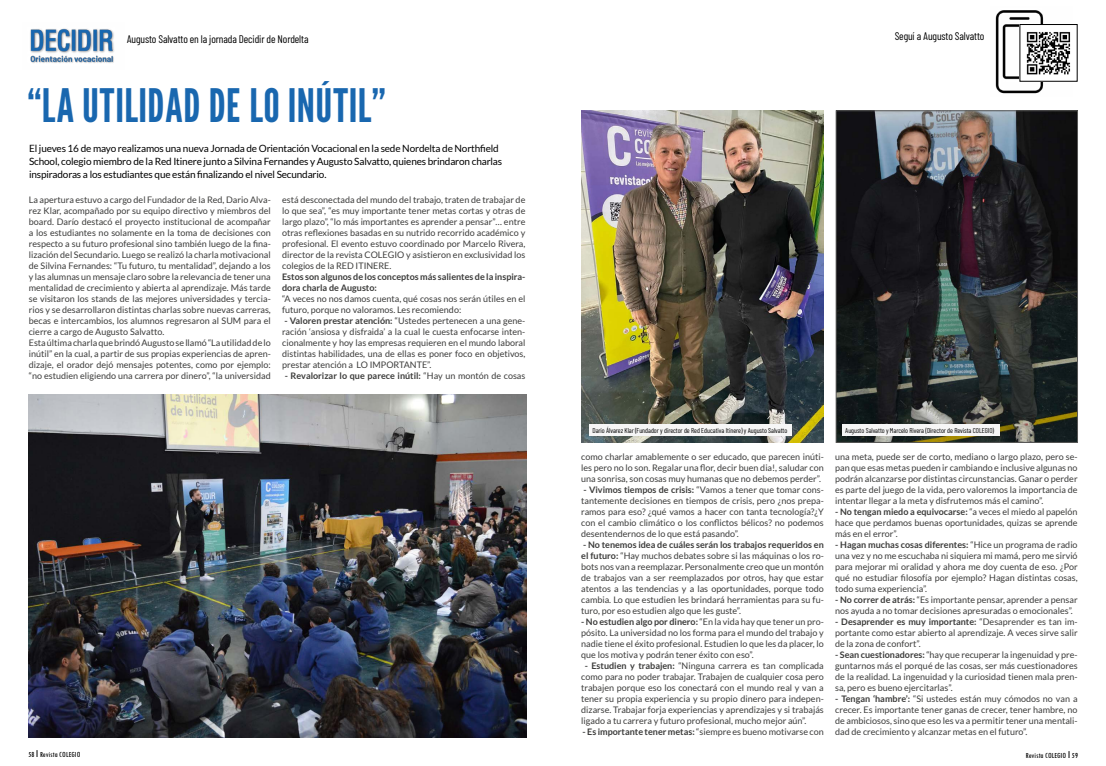
<style>
.page{position:relative;width:1106px;height:766px;background:#fff}
.page>*{position:absolute;margin:0;border:0;box-sizing:border-box;transform-origin:0 0}
.t1{font:46px "League Gothic";letter-spacing:.01em;color:#1967af}
.t2{font:11px "Barlow Condensed";letter-spacing:-.01em;color:#000}
.t3{font:10px/13px "Lato";letter-spacing:-.015em;color:#000}
.t4{font:9px/11px "Lato";color:#3c3c3b;text-align:justify}
.t5{font:700 9px/11px "Lato";color:#3c3c3b}
.t6{font:condensed 8px "Tw Cen";letter-spacing:.01em;color:#000}
.t7{font:7px "Barlow Condensed";letter-spacing:-.005em;color:#000}
.s1{font-weight:700}
.s2{font-weight:400}
.s3{font-size:11px}
</style>
<div class="page">
<img style="left:30px;top:28px;width:84px;height:35px">
<img style="left:838px;top:113px;width:237px;height:327px">
<div style="left:836px;top:111px;width:241px;height:331px;border:1px solid #575756"></div>
<img style="left:581px;top:111px;width:242px;height:331px">
<img style="left:28px;top:394px;width:498px;height:343px">
<img style="left:995px;top:10px;width:49px;height:84px">
<img style="left:1021px;top:26px;width:23px;height:54px">
<div style="left:1019px;top:24px;width:58px;height:58px;border:1px solid #000"></div>
<img style="left:1022px;top:26px;width:49px;height:52px">
<div style="left:589px;top:424px;width:202px;height:11px;background:#f6f6f6"></div>
<div style="left:842px;top:424px;width:157px;height:11px;background:#f6f6f6"></div>
<p class="t2" style="left:127px;top:32px;width:183px">Augusto Salvatto en la jornada Decidir de Nordelta</p>
<h1 class="t1" style="left:27px;top:74px;width:360px">“LA UTILIDAD DE LO INÚTIL”</h1>
<p class="t3" style="left:29px;top:142px;width:474px">El jueves 16 de mayo realizamos una nueva Jornada de Orientación Vocacional en la sede Nordelta de Northfield<br>School, colegio miembro de la Red Itinere junto a Silvina Fernandes y Augusto Salvatto, quienes brindaron charlas inspiradoras a los estudiantes que están finalizando el nivel Secundario.</p>
<p class="t4" style="left:282px;top:194px;width:245px">está desconectada del mundo del trabajo, traten de trabajar de lo que sea”, “es muy importante tener metas cortas y otras de largo plazo”, “lo más importantes es aprender a pensar”… entre otras reflexiones basadas en su nutrido recorrido académico y profesional. El evento estuvo coordinado por Marcelo Rivera, director de la revista COLEGIO y asistieron en exclusividad los colegios de la RED ITINERE.</p>
<p class="t5" style="left:282px;top:271px;width:245px">Estos son algunos de los conceptos más salientes de la inspira&shy;dora charla de Augusto:</p>
<p class="t4" style="left:282px;top:293px;width:245px">“A veces no nos damos cuenta, qué cosas nos serán útiles en el futuro, porque no valoramos. Les recomiendo:</p>
<p class="t4" style="left:282px;top:315px;width:245px"><span class="s1">- Valoren prestar atención:</span> “Ustedes pertenecen a una gene&shy;ración ‘ansiosa y disfraida’ a la cual le cuesta enfocarse inten&shy;cionalmente y hoy las empresas requieren en el mundo laboral distintas habilidades, una de ellas es poner foco en objetivos, prestar atención a LO IMPORTANTE”.</p>
<p class="t5" style="left:285px;top:370px;width:242px">- Revalorizar lo que parece inútil: <span class="s2">“Hay un montón de cosas</span></p>
<p class="t4" style="left:29px;top:194px;width:243px;text-align:left">La apertura estuvo a cargo del Fundador de la Red, Dario Alva&shy;rez Klar, acompañado por su equipo directivo y miembros del board. Darío destacó el proyecto institucional de acompañar a los estudiantes no solamente en la toma de decisiones con respecto a su futuro profesional sino también luego de la fina&shy;lización del Secundario. Luego se realizó la charla motivacional de Silvina Fernandes: “Tu futuro, tu mentalidad”, dejando a los y las alumnas un mensaje claro sobre la relevancia de tener una mentalidad de crecimiento y abierta al aprendizaje. Más tarde se visitaron los stands de las mejores universidades y tercia&shy;rios y se desarrollaron distintas charlas sobre nuevas carreras, becas e intercambios, los alumnos regresaron al SUM para el cierre a cargo de Augusto Salvatto.<br>Esta última charla que brindó Augusto se llamó “La utilidad de lo inútil” en la cual, a partir de sus propias experiencias de apren&shy;dizaje, el orador dejó mensajes potentes, como por ejemplo: “no estudien eligiendo una carrera por dinero”, “la universidad</p>
<p class="t2" style="left:894px;top:30px;width:91px">Seguí a Augusto Salvatto</p>
<p class="t7" style="left:592px;top:425px;width:196px">Darío Álvarez Klar (Fundador y director de Red Educativa Itinere) y Augusto Salvatto</p>
<p class="t7" style="left:845px;top:426px;width:150px">Augusto Salvatto y Marcelo Rivera (Director de Revista COLEGIO)</p>
<p class="t4" style="left:581px;top:451px;width:244px">como charlar amablemente o ser educado, que parecen inúti&shy;les pero no lo son. Regalar una flor, decir buen dia!, saludar con una sonrisa, son cosas muy humanas que no debemos perder”.</p>
<p class="t4" style="left:581px;top:484px;width:244px"><span class="s1">- Vivimos tiempos de crisis:</span> “Vamos a tener que tomar cons&shy;tantemente decisiones en tiempos de crisis, pero ¿nos prepa&shy;ramos para eso? ¿qué vamos a hacer con tanta tecnología?¿Y con el cambio climático o los conflictos bélicos? no podemos desentendernos de lo que está pasando”.</p>
<p class="t4" style="left:581px;top:539px;width:244px"><span class="s1">- No tenemos idea de cuáles serán los trabajos requeridos en el futuro:</span> “Hay muchos debates sobre si las máquinas o los ro&shy;bots nos van a reemplazar. Personalmente creo que un montón de trabajos van a ser reemplazados por otros, hay que estar atentos a las tendencias y a las oportunidades, porque todo cambia. Lo que estudien les brindará herramientas para su fu&shy;turo, por eso estudien algo que les guste”.</p>
<p class="t4" style="left:581px;top:616px;width:244px"><span class="s1">- No estudien algo por dinero:</span> “En la vida hay que tener un pro&shy;pósito. La universidad no los forma para el mundo del trabajo y nadie tiene el éxito profesional. Estudien lo que les da placer, lo que los motiva y podrán tener éxito con eso”.</p>
<p class="t4" style="left:581px;top:660px;width:244px;text-indent:4px"><span class="s1">- Estudien y trabajen:</span> “Ninguna carrera es tan complicada como para no poder trabajar. Trabajen de cualquier cosa pero trabajen porque eso los conectará con el mundo real y van a tener su propia experiencia y su propio dinero para indepen&shy;dizarse. Trabajar forja experiencias y aprendizajes y si trabajás ligado a tu carrera y futuro profesional, mucho mejor aún”.</p>
<p class="t4" style="left:582px;top:726px;width:243px"><span class="s1">- Es importante tener metas:</span> “siempre es bueno motivarse con</p>
<p class="t4" style="left:835px;top:451px;width:244px">una meta, puede ser de corto, mediano o largo plazo, pero se&shy;pan que esas metas pueden ir cambiando e inclusive algunas no podrán alcanzarse por distintas circunstancias. Ganar o perder es parte del juego de la vida, pero valoremos la importancia de intentar llegar a la meta y disfrutemos más el camino”.</p>
<p class="t4" style="left:835px;top:506px;width:244px"><span class="s1">- No tengan miedo a equivocarse:</span> “a veces el miedo al papelón hace que perdamos buenas oportunidades, quizas se aprende más en el error”.</p>
<p class="t4" style="left:835px;top:539px;width:244px"><span class="s1">- Hagan muchas cosas diferentes:</span> “Hice un programa de radio una vez y no me escuchaba ni siquiera mi mamá, pero me sirvió para mejorar mi oralidad y ahora me doy cuenta de eso. ¿Por qué no estudiar filosofía por ejemplo? Hagan distintas cosas, todo suma experiencia”.</p>
<p class="t4" style="left:835px;top:594px;width:244px"><span class="s1">- No correr de atrás:</span> “Es importante pensar, aprender a pensar nos ayuda a no tomar decisiones apresuradas o emocionales”.</p>
<p class="t4" style="left:835px;top:616px;width:244px"><span class="s1">- Desaprender es muy importante:</span> “Desaprender es tan im&shy;portante como estar abierto al aprendizaje. A veces sirve salir de la zona de confort”.</p>
<p class="t4" style="left:835px;top:649px;width:244px"><span class="s1">- Sean cuestionadores:</span> “hay que recuperar la ingenuidad y pre&shy;guntarnos más el porqué de las cosas, ser más cuestionadores de la realidad. La ingenuidad y la curiosidad tienen mala pren&shy;sa, pero es bueno ejercitarlas”.</p>
<p class="t4" style="left:835px;top:693px;width:244px"><span class="s1">- Tengan ‘hambre’:</span> “Si ustedes están muy cómodos no van a crecer. Es importante tener ganas de crecer, tener hambre, no de ambiciosos, sino que eso les va a permitir tener una mentali&shy;dad de crecimiento y alcanzar metas en el futuro”.</p>
<p class="t6" style="left:28px;top:749px;width:54px">58 <span class="s3">I</span> Revista COLEGIO</p>
<p class="t6" style="left:1025px;top:750px;width:54px">Revista COLEGIO <span class="s3">I</span> 59</p>
</div>
